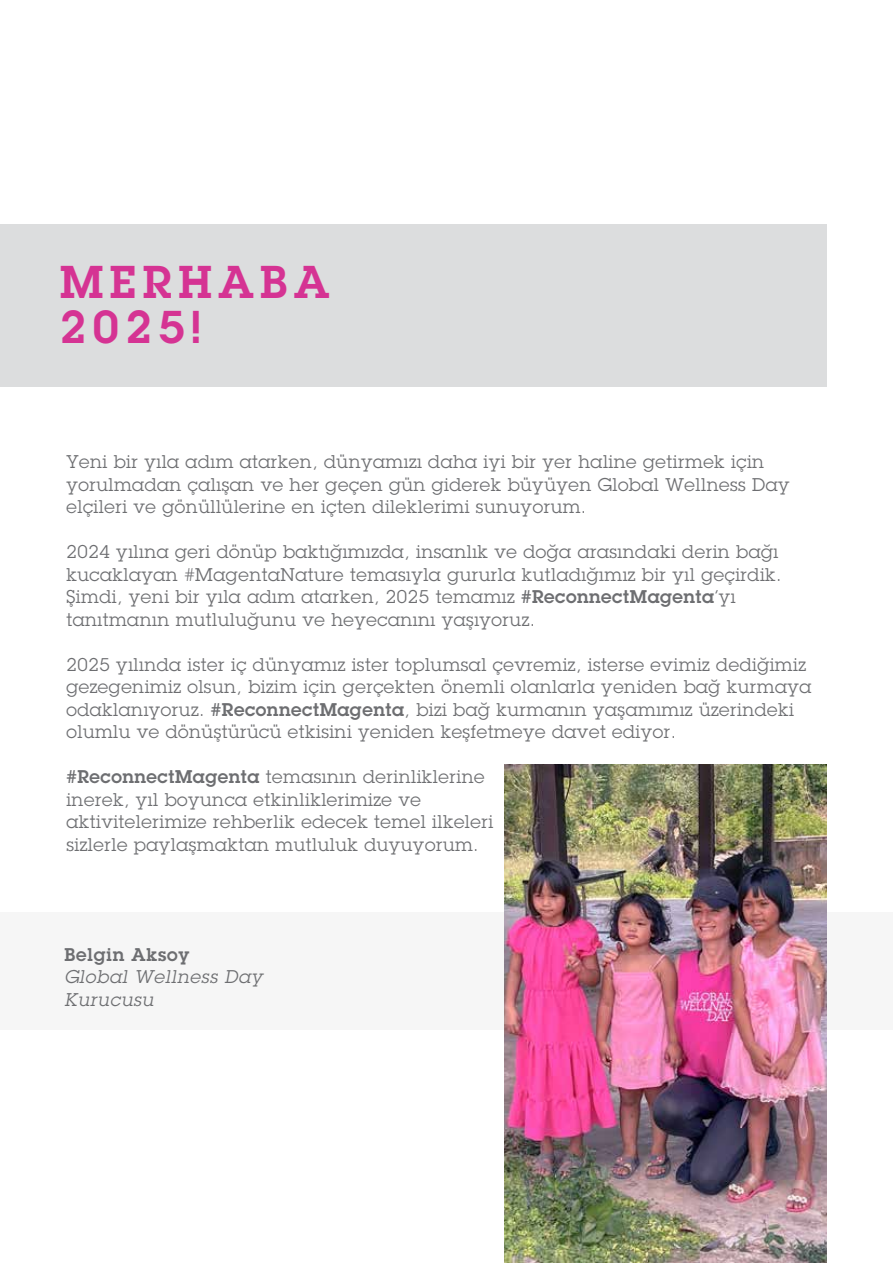
<style>
.page{position:relative;width:893px;height:1263px;background:#fff}
.page>*{position:absolute;margin:0;border:0;box-sizing:border-box;transform-origin:0 0}
.t1{font:700 45px/45px "Lubalin Graph";letter-spacing:.15em;color:#d53393}
.t2{font:18px/22.5px "Lubalin Graph";letter-spacing:.03em;color:#6d6e71}
.t3{font:italic 18px/22.5px "Lubalin Graph";letter-spacing:.05em;color:#6d6e71}
.t4{font:700 18px "Lubalin Graph";letter-spacing:.05em;color:#6d6e71}
.s1{font-weight:700}
</style>
<div class="page">
<div style="left:0;top:912px;width:893px;height:117px;background:#f6f6f6"></div>
<div style="left:0;top:224px;width:826px;height:163px;background:#dcddde"></div>
<img style="left:505px;top:765px;width:321px;height:498px">
<h1 class="t1" style="left:60px;top:260px;width:271px">MERHABA<br>2025!</h1>
<p class="t2" style="left:66px;top:450px;width:725px">Yeni bir yıla adım atarken, dünyamızı daha iyi bir yer haline getirmek için yorulmadan çalışan ve her geçen gün giderek büyüyen Global Wellness Day elçileri ve gönüllülerine en içten dileklerimi sunuyorum.</p>
<p class="t2" style="left:66px;top:540px;width:717px">2024 yılına geri dönüp baktığımızda, insanlık ve doğa arasındaki derin bağı kucaklayan #MagentaNature temasıyla gururla kutladığımız bir yıl geçirdik.<br>Şimdi, yeni bir yıla adım atarken, 2025 temamız <span class="s1">#ReconnectMagenta</span>’yı tanıtmanın mutluluğunu ve heyecanını yaşıyoruz.</p>
<p class="t2" style="left:66px;top:653px;width:747px">2025 yılında ister iç dünyamız ister toplumsal çevremiz, isterse evimiz dediğimiz gezegenimiz olsun, bizim için gerçekten önemli olanlarla yeniden bağ kurmaya odaklanıyoruz. <span class="s1">#ReconnectMagenta</span>, bizi bağ kurmanın yaşamımız üzerindeki olumlu ve dönüştürücü etkisini yeniden keşfetmeye davet ediyor.</p>
<p class="t2" style="left:66px;top:765px;width:428px"><span class="s1">#ReconnectMagenta</span> temasının derinliklerine inerek, yıl boyunca etkinliklerimize ve aktivitelerimize rehberlik edecek temel ilkeleri sizlerle paylaşmaktan mutluluk duyuyorum.</p>
<p class="t4" style="left:64px;top:942px;width:127px">Belgin Aksoy</p>
<p class="t3" style="left:64px;top:965px;width:200px">Global Wellness Day<br>Kurucusu</p>
</div>
